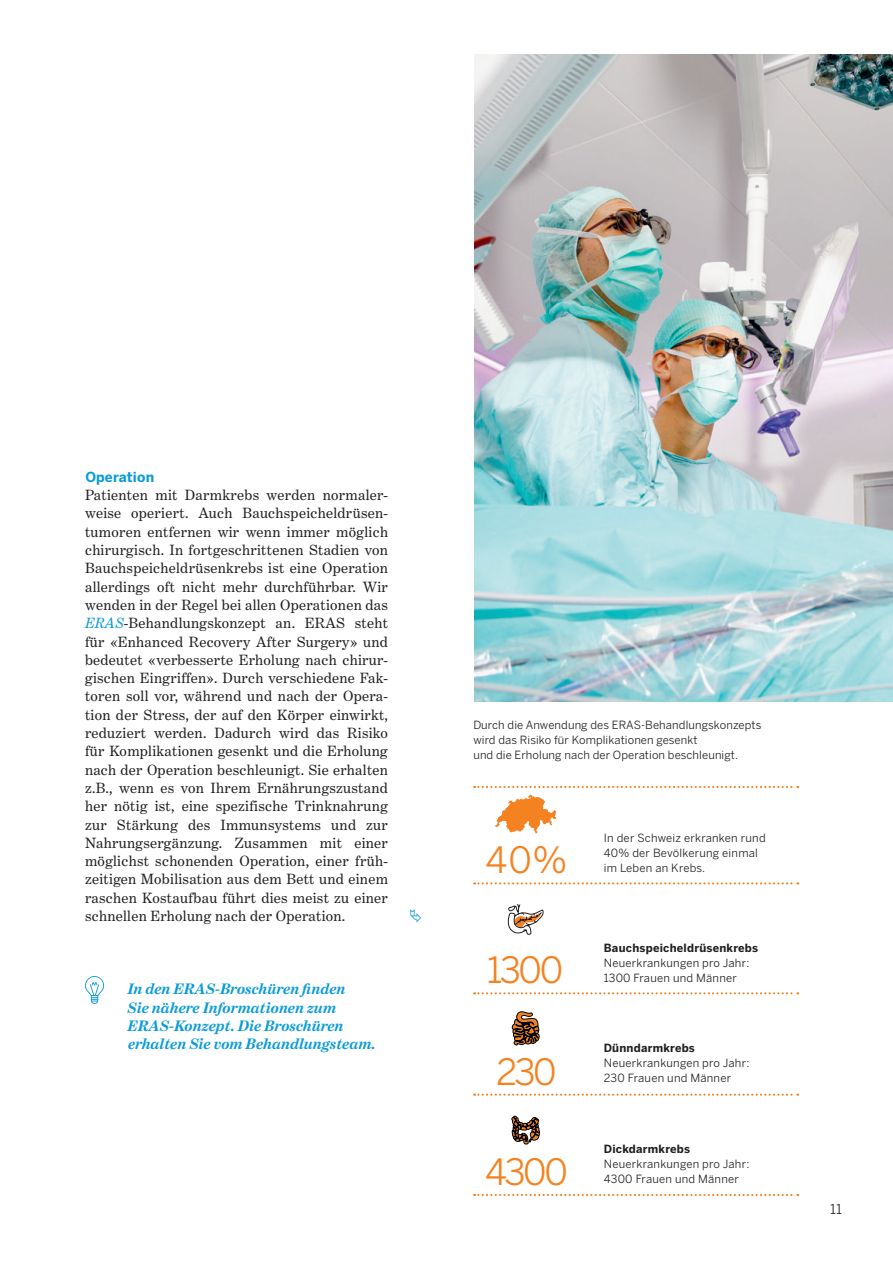
<style>
.page{position:relative;width:893px;height:1263px;background:#fff}
.page>*{position:absolute;margin:0;border:0;box-sizing:border-box;transform-origin:0 0}
.Lead__11_Pt{font:36px "Benton Sans";letter-spacing:-.065em;color:#f58220}
.Verweis_TZ__Blau_fet{font:italic 700 15.3px/18.3px "Benton Modern";letter-spacing:.01em;color:#0a9bd9}
._15_Fliesstext_Block{font:15px/18.3px "Benton Modern";letter-spacing:.02em;color:#231f20;text-align:justify}
._13_Fliesstext_Titel{font:700 13.8px "Benton Sans";letter-spacing:.01em;color:#0a9bd9}
.t1{font:13.5px "Benton Sans";color:#231f20}
.Bildlegende__7_5_Pt{font:11.25px/15px "Benton Sans";letter-spacing:.01em;color:#231f20}
.Bildlegende__7_5_Pt-2{font:700 11.25px "Benton Sans";letter-spacing:.02em;color:#231f20}
.s1{font-style:italic;color:#0a9bd9}
</style>
<div class="page">
<img style="left:474px;top:54px;width:419px;height:647px">
<svg style="left:85px;top:976px;width:19px;height:28px"></svg>
<svg style="left:474px;top:786px;width:324px;height:2px"></svg>
<svg style="left:495px;top:795px;width:61px;height:38px"></svg>
<svg style="left:474px;top:882px;width:324px;height:2px"></svg>
<svg style="left:512px;top:1011px;width:28px;height:35px"></svg>
<svg style="left:474px;top:1093px;width:324px;height:3px"></svg>
<svg style="left:511px;top:1115px;width:29px;height:30px"></svg>
<svg style="left:474px;top:1194px;width:324px;height:2px"></svg>
<svg style="left:474px;top:992px;width:324px;height:2px"></svg>
<svg style="left:507px;top:904px;width:37px;height:31px"></svg>
<p class="_13_Fliesstext_Titel" style="left:85px;top:468px;width:70px">Operation</p>
<p class="_15_Fliesstext_Block" style="left:85px;top:486px;width:304px">Patienten mit Darmkrebs werden normaler&shy;weise operiert. Auch Bauchspeicheldrüsen&shy;tumoren entfernen wir wenn immer möglich chirurgisch. In fortgeschrittenen Stadien von Bauchspeicheldrüsenkrebs ist eine Operation allerdings oft nicht mehr durchführbar. Wir wenden in der Regel bei allen Operationen das <span class="s1">ERAS</span>-Behandlungskonzept an. ERAS steht für «Enhanced Recovery After Surgery» und bedeutet «verbesserte Erholung nach chirur&shy;gischen Eingriffen». Durch verschiedene Fak&shy;toren soll vor, während und nach der Opera&shy;tion der Stress, der auf den Körper einwirkt, reduziert werden. Dadurch wird das Risiko für Komplikationen gesenkt und die Erholung nach der Operation beschleunigt. Sie erhalten z.B., wenn es von Ihrem Ernährungszustand her nötig ist, eine spezifische Trinknahrung zur Stärkung des Immunsystems und zur Nahrungsergänzung. Zusammen mit einer möglichst schonenden Operation, einer früh&shy;zeitigen Mobilisation aus dem Bett und einem raschen Kostaufbau führt dies meist zu einer schnellen Erholung nach der Operation.</p>
<p class="Verweis_TZ__Blau_fet" style="left:127px;top:980px;width:250px">In den ERAS-Broschüren finden<br>Sie nähere Informationen zum<br>ERAS-Konzept. Die Broschüren erhalten Sie vom Behandlungsteam.</p>
<p class="Bildlegende__7_5_Pt" style="left:473px;top:717px;width:290px">Durch die Anwendung des ERAS-Behandlungskonzepts</p>
<p class="Bildlegende__7_5_Pt" style="left:473px;top:732px;width:266px">wird das Risiko für Komplikationen gesenkt<br>und die Erholung nach der Operation beschleunigt.</p>
<p class="Lead__11_Pt" style="left:486px;top:838px;width:83px">40%</p>
<p class="Bildlegende__7_5_Pt" style="left:604px;top:830px;width:163px">In der Schweiz erkranken rund<br>40% der Bevölkerung einmal im Leben an Krebs.</p>
<p class="Lead__11_Pt" style="left:487px;top:948px;width:78px">1300</p>
<p class="Lead__11_Pt" style="left:496px;top:1050px;width:62px">230</p>
<p class="Lead__11_Pt" style="left:485px;top:1150px;width:84px">4300</p>
<p class="Bildlegende__7_5_Pt-2" style="left:604px;top:940px;width:156px">Bauchspeicheldrüsenkrebs</p>
<p class="Bildlegende__7_5_Pt" style="left:604px;top:955px;width:147px">Neuerkrankungen pro Jahr:</p>
<p class="Bildlegende__7_5_Pt" style="left:604px;top:970px;width:135px">1300 Frauen und Männer</p>
<p class="Bildlegende__7_5_Pt-2" style="left:604px;top:1041px;width:93px">Dünndarmkrebs</p>
<p class="Bildlegende__7_5_Pt" style="left:604px;top:1055px;width:147px">Neuerkrankungen pro Jahr:</p>
<p class="Bildlegende__7_5_Pt" style="left:604px;top:1070px;width:129px">230 Frauen und Männer</p>
<p class="Bildlegende__7_5_Pt-2" style="left:604px;top:1142px;width:88px">Dickdarmkrebs</p>
<p class="Bildlegende__7_5_Pt" style="left:604px;top:1157px;width:147px">Neuerkrankungen pro Jahr:</p>
<p class="Bildlegende__7_5_Pt" style="left:604px;top:1172px;width:137px">4300 Frauen und Männer</p>
<p class="t1" style="left:830px;top:1201px;width:13px">11</p>
</div>
